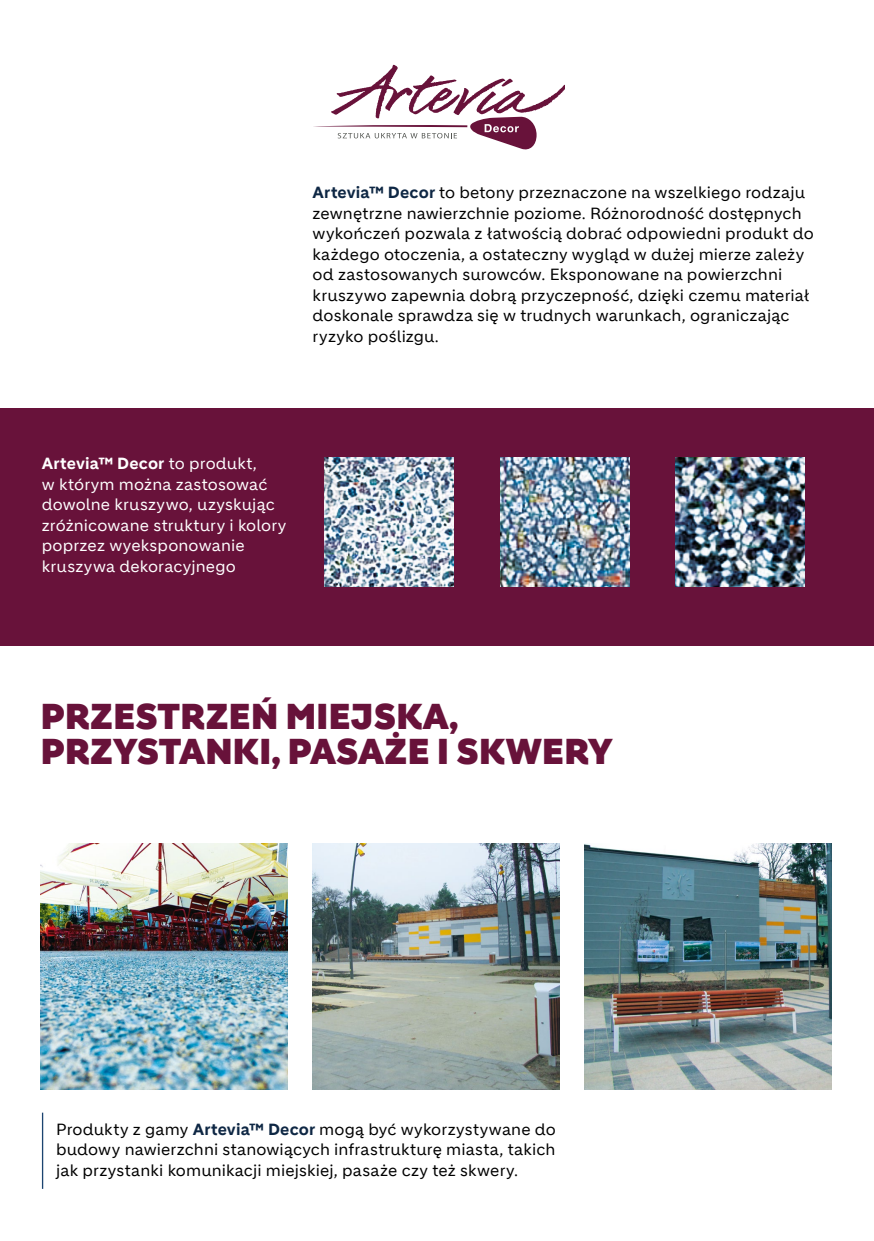
<style>
.page{position:relative;width:874px;height:1241px;background:#fff}
.page>*{position:absolute;margin:0;border:0;box-sizing:border-box;transform-origin:0 0}
.t1{font:900 35px/35px "Holcim Headline";letter-spacing:.01em;color:#68123a}
.t2{font:15.75px/20.5px "Holcim";letter-spacing:.01em;color:#000}
.t3{font:15.75px/20.5px "Holcim";letter-spacing:.01em;color:#fff}
.s1{font-weight:700;color:#0e2744}
.s2{font-weight:700}
</style>
<div class="page">
<div style="left:0;top:409px;width:873px;height:237px;background:#68123a"></div>
<svg style="left:313px;top:65px;width:251px;height:84px"></svg>
<img style="left:324px;top:457px;width:129px;height:129px">
<img style="left:500px;top:457px;width:129px;height:129px">
<img style="left:675px;top:457px;width:129px;height:129px">
<img style="left:41px;top:843px;width:246px;height:245px">
<img style="left:312px;top:843px;width:247px;height:245px">
<img style="left:584px;top:843px;width:247px;height:245px">
<hr style="left:42px;top:1112px;width:1px;height:76px;background:#1c4470">
<p class="t2" style="left:312px;top:182px;width:502px"><span class="s1">Artevia™ Decor</span> to betony przeznaczone na wszelkiego rodzaju zewnętrzne nawierzchnie poziome. Różnorodność dostępnych wykończeń pozwala z łatwością dobrać odpowiedni produkt do każdego otoczenia, a ostateczny wygląd w dużej mierze zależy od zastosowanych surowców. Eksponowane na powierzchni kruszywo zapewnia dobrą przyczepność, dzięki czemu materiał doskonale sprawdza się w trudnych warunkach, ograniczając ryzyko poślizgu.</p>
<p class="t3" style="left:42px;top:453px;width:246px"><span class="s2">Artevia™ Decor</span> to produkt,<br>w którym można zastosować dowolne kruszywo, uzyskując zróżnicowane struktury i kolory poprzez wyeksponowanie kruszywa dekoracyjnego</p>
<h1 class="t1" style="left:41px;top:699px;width:573px">PRZESTRZEŃ MIEJSKA,<br>PRZYSTANKI, PASAŻE I SKWERY</h1>
<p class="t2" style="left:56px;top:1118px;width:501px;text-align:justify">Produkty z gamy <span class="s1">Artevia™ Decor</span> mogą być wykorzystywane do budowy nawierzchni stanowiących infrastrukturę miasta, takich jak przystanki komunikacji miejskiej, pasaże czy też skwery.</p>
</div>
